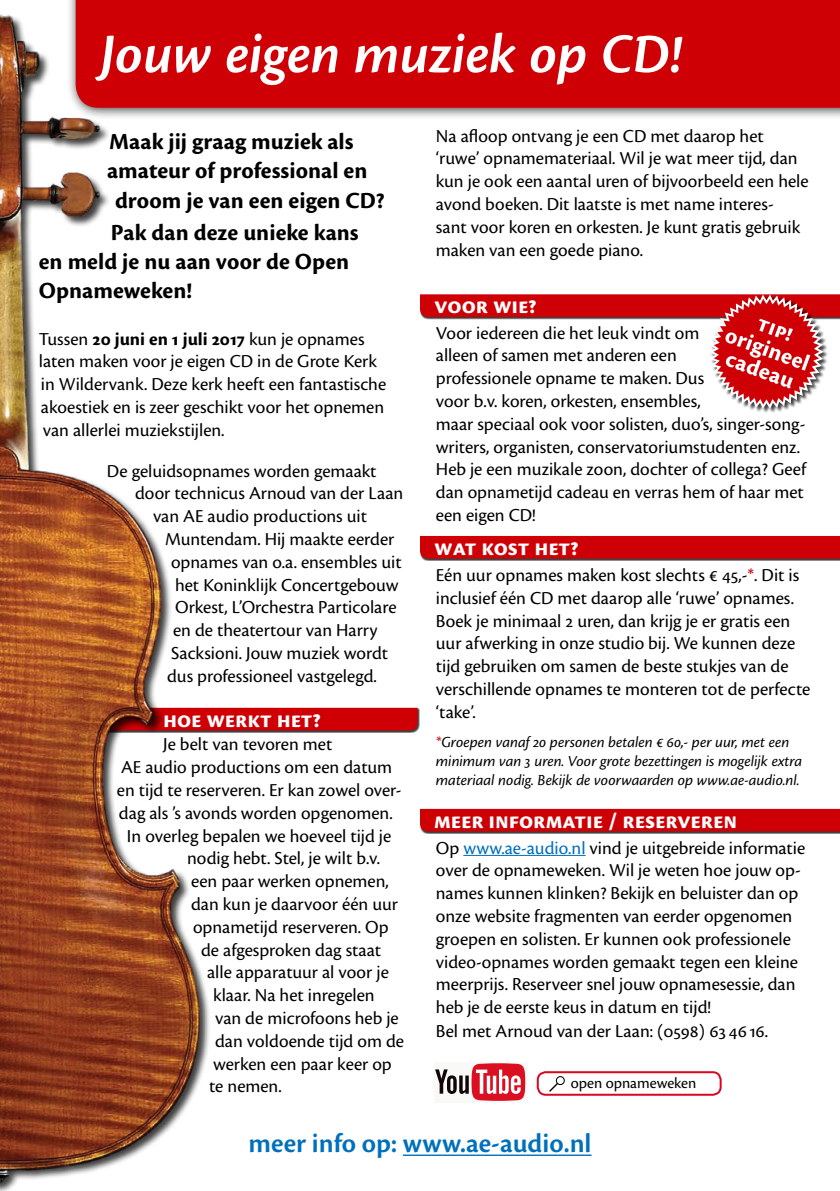
<style>
.page{position:relative;width:840px;height:1191px;background:#fff}
.page>*{position:absolute;margin:0;border:0;box-sizing:border-box;transform-origin:0 0}
.t1{font:italic 600 58px "Cronos Pro";color:#fff}
.t2{font:600 28px "Cronos Pro";color:#0070bc}
.t3{font:700 24px/28.8px "Cronos Pro";letter-spacing:.005em;color:#000}
.t4{font:700 24px "Cronos Pro";letter-spacing:-.005em;color:#fff}
.t5{font:19px/22.8px "Cronos Pro";color:#000}
.t6{font:italic 16px/19.2px "Cronos Pro";letter-spacing:-.005em;color:#000}
.t7{font:16px "Cronos Pro";color:#000}
.s1{font-weight:700}
.s2{color:#ce0006}
.s3{color:#0070bc}
</style>
<div class="page">
<hr style="left:463px;top:855px;width:122px;height:1px;background:#0070bc">
<div style="left:0;top:708px;width:419px;height:25px;background:#000;opacity:.75"></div>
<div style="left:246px;top:708px;width:171px;height:22px;background:#ce0006"></div>
<div style="left:66px;top:0;width:773px;height:120px;background:#000;opacity:.75"></div>
<div style="left:246px;top:0;width:593px;height:108px;background:#ce0006"></div>
<img style="left:0;top:0;width:246px;height:1191px">
<hr style="left:402px;top:1154px;width:189px;height:2px;background:#0070bc">
<svg style="left:420px;top:294px;width:419px;height:117px"></svg>
<div style="left:420px;top:536px;width:419px;height:25px;background:#000;opacity:.75"></div>
<div style="left:420px;top:536px;width:419px;height:22px;background:#ce0006"></div>
<div style="left:420px;top:809px;width:419px;height:25px;background:#000;opacity:.75"></div>
<div style="left:420px;top:809px;width:419px;height:22px;background:#ce0006"></div>
<svg style="left:478px;top:1075px;width:48px;height:26px"></svg>
<svg style="left:435px;top:1063px;width:90px;height:37px"></svg>
<div style="left:536px;top:1071px;width:185px;height:24px;border:2px solid #da0622;border-radius:8px"></div>
<div style="left:555px;top:1076px;width:9px;height:9px;border:1px solid #000;border-radius:50%"></div>
<svg style="left:547px;top:1081px;width:12px;height:12px"></svg>
<h1 class="t1" style="left:100px;top:21px;width:583px">Jouw eigen muziek op CD!</h1>
<p class="t3" style="left:109px;top:127px;width:246px">Maak jij graag muziek als</p>
<p class="t3" style="left:107px;top:156px;width:262px">amateur of professional en</p>
<p class="t3" style="left:115px;top:186px;width:271px">droom je van een eigen CD?</p>
<p class="t3" style="left:39px;top:219px;width:321px;text-indent:72px">Pak dan deze unieke kans en meld je nu aan voor de Open<br>Opnameweken!</p>
<p class="t5" style="left:39px;top:327px;width:348px">Tussen <span class="s1">20 juni en 1 juli 2017</span> kun je opnames laten maken voor je eigen CD in de Grote Kerk in Wildervank. Deze kerk heeft een fantastische akoestiek en is zeer geschikt voor het opnemen van allerlei muziekstijlen.</p>
<p class="t5" style="left:107px;top:459px;width:271px">De geluidsopnames worden gemaakt</p>
<p class="t5" style="left:135px;top:482px;width:269px">door technicus Arnoud van der Laan</p>
<p class="t5" style="left:153px;top:505px;width:215px">van AE audio productions uit</p>
<p class="t5" style="left:165px;top:528px;width:231px">Muntendam. Hij maakte eerder</p>
<p class="t5" style="left:171px;top:550px;width:232px">opnames van o.a. ensembles uit</p>
<p class="t5" style="left:175px;top:573px;width:225px">het Koninklijk Concertgebouw</p>
<p class="t5" style="left:175px;top:596px;width:223px">Orkest, L’Orchestra Particolare</p>
<p class="t5" style="left:173px;top:619px;width:206px">en de theatertour van Harry</p>
<p class="t5" style="left:171px;top:642px;width:218px">Sacksioni. Jouw muziek wordt</p>
<p class="t5" style="left:167px;top:664px;width:211px">dus professioneel vastgelegd.</p>
<p class="t4" style="left:163px;top:705px;width:159px">hoe werkt het?</p>
<p class="t5" style="left:163px;top:733px;width:171px">Je belt van tevoren met</p>
<p class="t5" style="left:121px;top:756px;width:272px">AE audio productions om een datum</p>
<p class="t5" style="left:117px;top:778px;width:286px">en tijd te reserveren. Er kan zowel over-</p>
<p class="t5" style="left:119px;top:801px;width:275px">dag als ’s avonds worden opgenomen.</p>
<p class="t5" style="left:127px;top:824px;width:266px">In overleg bepalen we hoeveel tijd je</p>
<p class="t5" style="left:187px;top:847px;width:194px">nodig hebt. Stel, je wilt b.v.</p>
<p class="t5" style="left:191px;top:870px;width:199px">een paar werken opnemen,</p>
<p class="t5" style="left:191px;top:892px;width:208px">dan kun je daarvoor één uur</p>
<p class="t5" style="left:193px;top:915px;width:197px">opnametijd reserveren. Op</p>
<p class="t5" style="left:201px;top:938px;width:182px">de afgesproken dag staat</p>
<p class="t5" style="left:207px;top:961px;width:183px">alle apparatuur al voor je</p>
<p class="t5" style="left:213px;top:984px;width:163px">klaar. Na het inregelen</p>
<p class="t5" style="left:215px;top:1006px;width:185px">van de microfoons heb je</p>
<p class="t5" style="left:215px;top:1029px;width:190px">dan voldoende tijd om de</p>
<p class="t5" style="left:213px;top:1052px;width:180px">werken een paar keer op</p>
<p class="t5" style="left:209px;top:1075px;width:74px">te nemen.</p>
<p class="t5" style="left:435px;top:124px;width:374px">Na afloop ontvang je een CD met daarop het ‘ruwe’ opnamemateriaal. Wil je wat meer tijd, dan kun je ook een aantal uren of bijvoorbeeld een hele avond boeken. Dit laatste is met name interes&shy;sant voor koren en orkesten. Je kunt gratis gebruik maken van een goede piano.</p>
<p class="t4" style="left:434px;top:292px;width:104px">voor wie?</p>
<p class="t5" style="left:435px;top:321px;width:371px">Voor iedereen die het leuk vindt om<br>alleen of samen met anderen een<br>professionele opname te maken. Dus<br>voor b.v. koren, orkesten, ensembles,<br>maar speciaal ook voor solisten, duo’s, singer-song&shy;writers, organisten, conservatoriumstudenten enz.<br>Heb je een muzikale zoon, dochter of collega? Geef dan opnametijd cadeau en verras hem of haar met een eigen CD!</p>
<p class="t4" style="left:434px;top:533px;width:146px">Wat kost het?</p>
<p class="t5" style="left:435px;top:564px;width:376px">Eén uur opnames maken kost slechts € 45,-<span class="s2">*</span>. Dit is inclusief één CD met daarop alle ‘ruwe’ opnames.<br>Boek je minimaal 2 uren, dan krijg je er gratis een uur afwerking in onze studio bij. We kunnen deze tijd gebruiken om samen de beste stukjes van de verschillende opnames te monteren tot de perfecte ‘take’.</p>
<p class="t6" style="left:435px;top:732px;width:367px"><span class="s2">*</span>Groepen vanaf 20 personen betalen € 60,- per uur, met een minimum van 3 uren. Voor grote bezettingen is mogelijk extra materiaal nodig. Bekijk de voorwaarden op www.ae-audio.nl.</p>
<p class="t4" style="left:434px;top:806px;width:304px">Meer informatie / reserveren</p>
<p class="t5" style="left:435px;top:836px;width:371px">Op <span class="s3">www.ae-audio.nl</span> vind je uitgebreide informatie over de opnameweken. Wil je weten hoe jouw op&shy;names kunnen klinken? Bekijk en beluister dan op onze website fragmenten van eerder opgenomen groepen en solisten. Er kunnen ook professionele video-opnames worden gemaakt tegen een kleine meerprijs. Reserveer snel jouw opnamesessie, dan heb je de eerste keus in datum en tijd!<br>Bel met Arnoud van der Laan: (0598) 63 46 16.</p>
<p class="t7" style="left:570px;top:1073px;width:127px">open opnameweken</p>
<h2 class="t2" style="left:248px;top:1127px;width:344px">meer info op: www.ae-audio.nl</h2>
</div>
